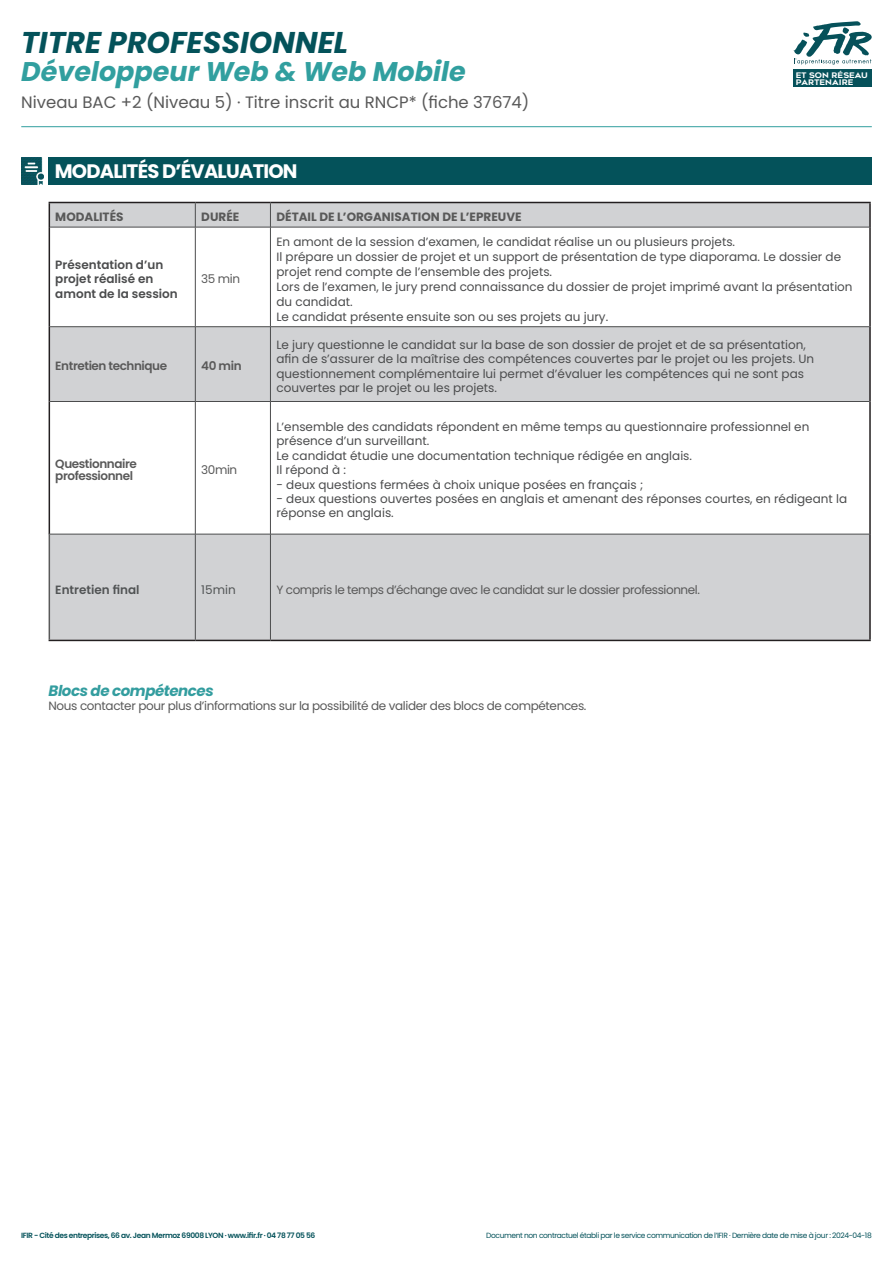
<style>
.page{position:relative;width:893px;height:1263px;background:#fff}
.page>*{position:absolute;margin:0;border:0;box-sizing:border-box;transform-origin:0 0}
.t1{font:italic 700 30px "Poppins";color:#04525a}
.t2{font:italic 700 27px "Poppins";color:#319f9f}
.t3{font:700 19.5px "Poppins";letter-spacing:-.04em;color:#fff}
.t4{font:16.5px "Poppins";color:#595959}
.Poppins-regular{font:italic 700 15px "Poppins";letter-spacing:-.03em;color:#339d9f}
.t5{font:12px/14.4px "Poppins";color:#4b4c4d}
.Poppins-regular-2{font:12px "Poppins";letter-spacing:-.03em;color:#595959}
.t6{font:600 12px/12px "Poppins";letter-spacing:-.035em;color:#595959}
.t7{font:700 12px "Poppins";color:#595959}
.t8{font:600 12px/14.4px "Poppins";color:#4b4c4d}
.t9{font:600 12px "Poppins";color:#515455}
.t10{font:12px "Poppins";color:#515455}
.t11{font:7.65px/7.1px "Metrosant";color:#fff}
.t12{font:7.5px "Poppins";letter-spacing:-.05em;color:#04525a}
.t13{font:600 7.5px "Poppins";letter-spacing:-.05em;color:#04525a}
</style>
<div class="page">
<hr style="left:21px;top:126px;width:851px;height:1px;background:#319f9f">
<div style="left:793px;top:70px;width:78px;height:17px;background:#06515a"></div>
<svg style="left:793px;top:21px;width:79px;height:44px"></svg>
<div style="left:48px;top:157px;width:824px;height:28px;background:#04525a"></div>
<img style="left:21px;top:157px;width:22px;height:28px">
<svg style="left:50px;top:203px;width:819px;height:437px"></svg>
<hr style="left:49px;top:202px;width:146px;height:1px;background:#231f20">
<svg style="left:49px;top:203px;width:1px;height:24px"></svg>
<hr style="left:195px;top:202px;width:75px;height:1px;background:#231f20">
<hr style="left:270px;top:202px;width:601px;height:1px;background:#231f20">
<hr style="left:869px;top:203px;width:2px;height:24px;background:#231f20">
<hr style="left:49px;top:227px;width:1px;height:100px;background:#231f20">
<hr style="left:869px;top:227px;width:2px;height:100px;background:#231f20">
<hr style="left:49px;top:327px;width:1px;height:74px;background:#231f20">
<hr style="left:869px;top:327px;width:2px;height:74px;background:#231f20">
<hr style="left:49px;top:401px;width:1px;height:133px;background:#231f20">
<hr style="left:869px;top:401px;width:2px;height:133px;background:#231f20">
<hr style="left:869px;top:534px;width:2px;height:106px;background:#231f20">
<hr style="left:49px;top:640px;width:146px;height:1px;background:#231f20">
<hr style="left:195px;top:640px;width:75px;height:1px;background:#231f20">
<hr style="left:270px;top:640px;width:601px;height:1px;background:#231f20">
<svg style="left:195px;top:203px;width:1px;height:24px"></svg>
<svg style="left:270px;top:203px;width:1px;height:24px"></svg>
<hr style="left:50px;top:227px;width:145px;height:1px;background:#4b4c4d">
<hr style="left:195px;top:227px;width:75px;height:1px;background:#4b4c4d">
<hr style="left:195px;top:227px;width:1px;height:99px;background:#4b4c4d">
<hr style="left:270px;top:227px;width:599px;height:1px;background:#4b4c4d">
<hr style="left:270px;top:227px;width:1px;height:99px;background:#4b4c4d">
<hr style="left:50px;top:326px;width:145px;height:1px;background:#4b4c4d">
<hr style="left:195px;top:326px;width:75px;height:1px;background:#4b4c4d">
<hr style="left:195px;top:327px;width:1px;height:74px;background:#4b4c4d">
<hr style="left:270px;top:326px;width:599px;height:1px;background:#4b4c4d">
<hr style="left:270px;top:327px;width:1px;height:74px;background:#4b4c4d">
<hr style="left:50px;top:401px;width:145px;height:1px;background:#4b4c4d">
<hr style="left:195px;top:401px;width:75px;height:1px;background:#4b4c4d">
<hr style="left:195px;top:402px;width:1px;height:132px;background:#4b4c4d">
<hr style="left:270px;top:401px;width:599px;height:1px;background:#4b4c4d">
<hr style="left:270px;top:402px;width:1px;height:132px;background:#4b4c4d">
<hr style="left:49px;top:534px;width:146px;height:1px;background:#4b4c4d">
<hr style="left:195px;top:534px;width:75px;height:1px;background:#4b4c4d">
<hr style="left:195px;top:534px;width:1px;height:106px;background:#4b4c4d">
<hr style="left:270px;top:534px;width:599px;height:1px;background:#4b4c4d">
<hr style="left:270px;top:534px;width:1px;height:106px;background:#4b4c4d">
<hr style="left:49px;top:534px;width:1px;height:106px;background:#595959">
<h1 class="t1" style="left:21px;top:25px;width:328px">TITRE PROFESSIONNEL</h1>
<h2 class="t2" style="left:21px;top:56px;width:446px">Développeur Web &amp; Web Mobile</h2>
<h3 class="t4" style="left:21px;top:93px;width:510px">Niveau BAC +2 (Niveau 5) · Titre inscrit au RNCP* (fiche 37674)</h3>
<p class="t11" style="left:796px;top:72px;width:74px">ET SON RÉSEAU<br>PARTENAIRE</p>
<p class="t3" style="left:55px;top:160px;width:244px">MODALITÉS D’ÉVALUATION</p>
<p class="t7" style="left:55px;top:210px;width:70px">MODALITÉS</p>
<p class="t7" style="left:201px;top:210px;width:39px">DURÉE</p>
<p class="t7" style="left:276px;top:210px;width:247px">DÉTAIL DE L’ORGANISATION DE L’EPREUVE</p>
<p class="t8" style="left:55px;top:257px;width:124px">Présentation d’un projet réalisé en amont de la session</p>
<p class="t5" style="left:276px;top:234px;width:460px">En amont de la session d’examen, le candidat réalise un ou plusieurs projets.</p>
<p class="t5" style="left:276px;top:249px;width:566px;line-height:15px">Il prépare un dossier de projet et un support de présentation de type diaporama. Le dossier de projet rend compte de l’ensemble des projets.</p>
<p class="t5" style="left:276px;top:279px;width:578px;line-height:15px">Lors de l’examen, le jury prend connaissance du dossier de projet imprimé avant la présentation du candidat.</p>
<p class="t5" style="left:276px;top:309px;width:333px">Le candidat présente ensuite son ou ses projets au jury.</p>
<p class="Poppins-regular-2" style="left:201px;top:272px;width:40px">35 min</p>
<p class="t6" style="left:55px;top:360px;width:113px">Entretien technique</p>
<p class="t6" style="left:201px;top:360px;width:42px">40 min</p>
<p class="t6" style="left:55px;top:458px;width:83px">Questionnaire professionnel</p>
<p class="Poppins-regular-2" style="left:201px;top:463px;width:37px">30min</p>
<p class="t5" style="left:276px;top:337px;width:539px">Le jury questionne le candidat sur la base de son dossier de projet et de sa présentation, afin de s’assurer de la maîtrise des compétences couvertes par le projet ou les projets. Un questionnement complémentaire lui permet d’évaluer les compétences qui ne sont pas couvertes par le projet ou les projets.</p>
<p class="t5" style="left:276px;top:420px;width:534px">L’ensemble des candidats répondent en même temps au questionnaire professionnel en présence d’un surveillant.</p>
<p class="t5" style="left:276px;top:448px;width:417px">Le candidat étudie une documentation technique rédigée en anglais.</p>
<p class="t5" style="left:276px;top:463px;width:71px">Il répond à :</p>
<p class="t5" style="left:276px;top:477px;width:368px">- deux questions fermées à choix unique posées en français ;</p>
<p class="t5" style="left:276px;top:492px;width:572px">- deux questions ouvertes posées en anglais et amenant des réponses courtes, en rédigeant la réponse en anglais.</p>
<p class="t9" style="left:55px;top:582px;width:86px">Entretien final</p>
<p class="t10" style="left:201px;top:582px;width:36px">15min</p>
<p class="Poppins-regular-2" style="left:276px;top:582px;width:425px">Y compris le temps d’échange avec le candidat sur le dossier professionnel.</p>
<p class="Poppins-regular" style="left:49px;top:682px;width:167px">Blocs de compétences</p>
<p class="Poppins-regular-2" style="left:49px;top:698px;width:539px">Nous contacter pour plus d’informations sur la possibilité de valider des blocs de compétences.</p>
<p class="t13" style="left:21px;top:1231px;width:296px">IFIR - Cité des entreprises, 66 av. Jean Mermoz 69008 LYON · www.ifir.fr · 04 78 77 05 56</p>
<p class="t12" style="left:486px;top:1231px;width:387px">Document non contractuel établi par le service communication de l’IFIR · Dernière date de mise à jour : 2024-04-18</p>
</div>
